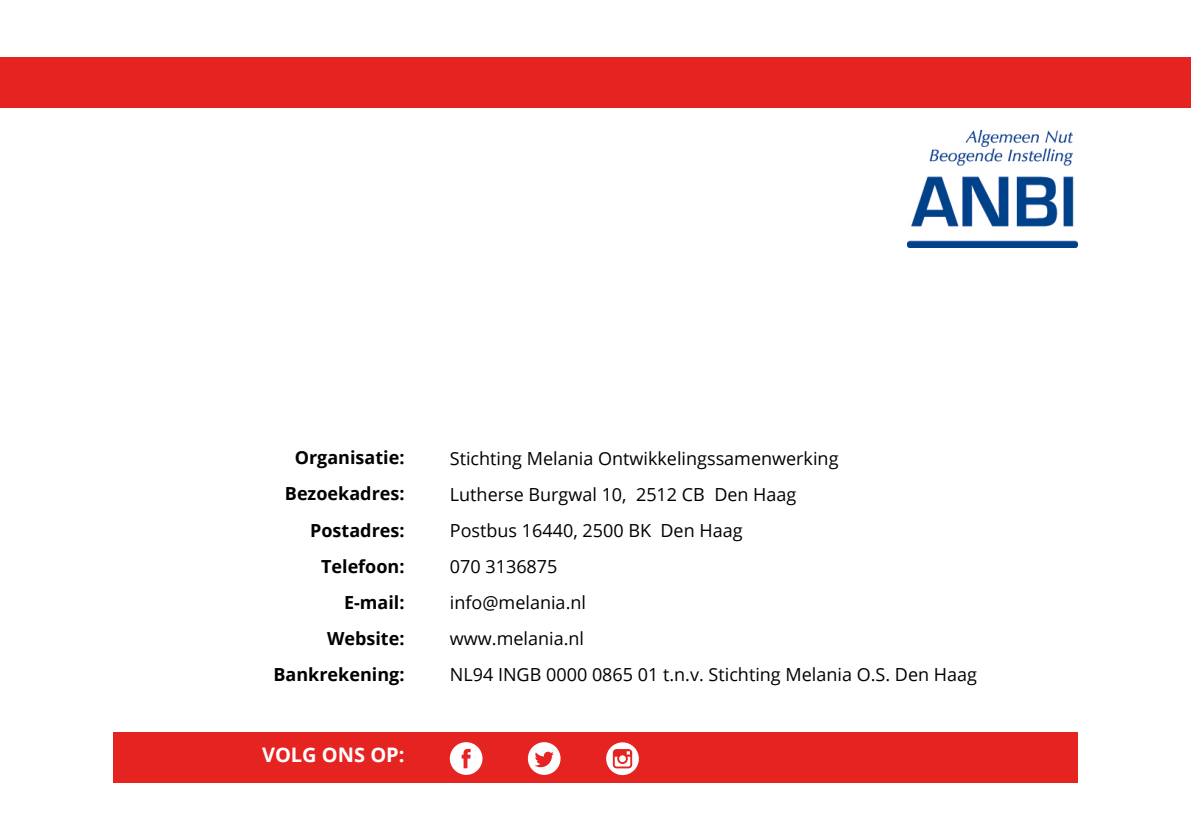
<style>
.page{position:relative;width:1191px;height:840px;background:#fff}
.page>*{position:absolute;margin:0;border:0;box-sizing:border-box;transform-origin:0 0}
.t1{font:700 20px "Open Sans";color:#fff}
.t2{font:18px/36px "Open Sans";color:#000}
.t3{font:700 18px/36px "Open Sans";color:#000;text-align:right}
</style>
<div class="page">
<div style="left:0;top:57px;width:1191px;height:50px;background:#e52321"></div>
<div style="left:113px;top:732px;width:964px;height:50px;background:#e52321"></div>
<div style="left:450px;top:741px;width:32px;height:33px;background:#fff;border-radius:50%"></div>
<svg style="left:461px;top:748px;width:10px;height:19px"></svg>
<div style="left:528px;top:741px;width:32px;height:33px;background:#fff;border-radius:50%"></div>
<svg style="left:534px;top:751px;width:20px;height:15px"></svg>
<svg style="left:606px;top:742px;width:33px;height:32px"></svg>
<svg style="left:613px;top:748px;width:19px;height:20px"></svg>
<img style="left:907px;top:130px;width:170px;height:118px">
<p class="t3" style="left:273px;top:439px;width:133px">Organisatie:<br>Bezoekadres:<br>Postadres:<br>Telefoon:<br>E-mail:<br>Website:<br>Bankrekening:</p>
<p class="t2" style="left:450px;top:439px;width:529px">Stichting Melania Ontwikkelingssamenwerking<br>Lutherse Burgwal 10, 2512 CB Den Haag<br>Postbus 16440, 2500 BK Den Haag<br>070 3136875<br>info@melania.nl<br>www.melania.nl<br>NL94 INGB 0000 0865 01 t.n.v. Stichting Melania O.S. Den Haag</p>
<p class="t1" style="left:262px;top:740px;width:144px">VOLG ONS OP:</p>
</div>
